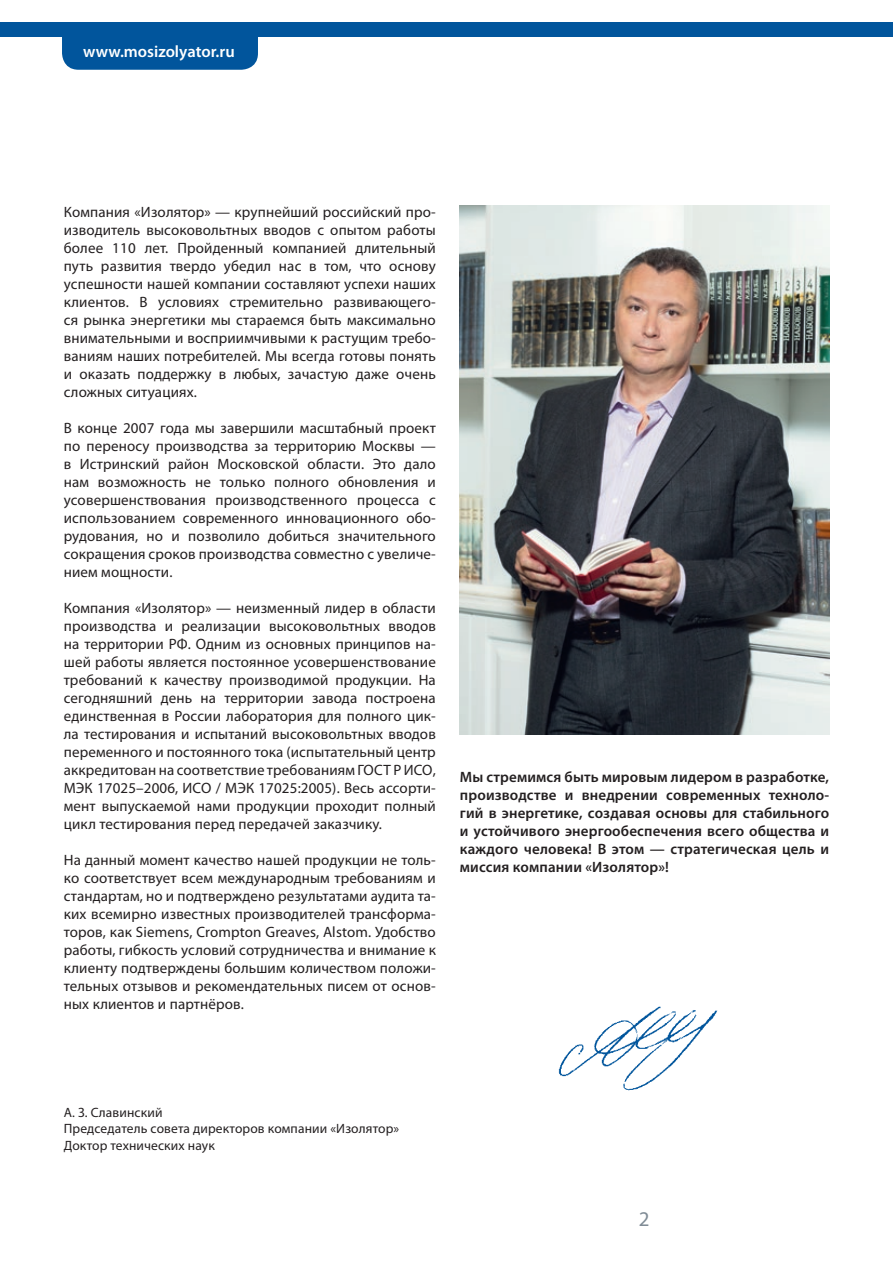
<style>
.page{position:relative;width:893px;height:1263px;background:#fff}
.page>*{position:absolute;margin:0;border:0;box-sizing:border-box;transform-origin:0 0}
.t1{font:21px "Myriad Pro";color:#808c96}
.t2{font:600 16.5px "Myriad Pro";color:#fff}
.t3{font:15px/18px "Myriad Pro";letter-spacing:.01em;color:#231f20;text-align:justify}
.t4{font:600 15px/18px "Myriad Pro";letter-spacing:.01em;color:#231f20;text-align:justify}
.t5{font:13.5px/16.5px "Myriad Pro";letter-spacing:.01em;color:#231f20}
</style>
<div class="page">
<img style="left:460px;top:206px;width:369px;height:529px">
<img style="left:558px;top:1006px;width:160px;height:85px">
<div style="left:0;top:22px;width:893px;height:15px;background:#01559c"></div>
<div style="left:62px;top:37px;width:196px;height:33px;background:#01559c"></div>
<p class="t2" style="left:83px;top:41px;width:153px">www.mosizolyator.ru</p>
<p class="t3" style="left:64px;top:203px;width:374px">Компания «Изолятор» — крупнейший российский про&shy;изводитель высоковольтных вводов с опытом работы более 110 лет. Пройденный компанией длительный путь развития твердо убедил нас в том, что основу успешности нашей компании составляют успехи наших клиентов. В условиях стремительно развивающего&shy;ся рынка энергетики мы стараемся быть максимально внимательными и восприимчивыми к растущим требо&shy;ваниям наших потребителей. Мы всегда готовы понять и оказать поддержку в любых, зачастую даже очень сложных ситуациях.</p>
<p class="t3" style="left:64px;top:419px;width:374px">В конце 2007 года мы завершили масштабный проект по переносу производства за территорию Москвы — в Истринский район Московской области. Это дало нам возможность не только полного обновления и усовершенствования производственного процесса с использованием современного инновационного обо&shy;рудования, но и позволило добиться значительного сокращения сроков производства совместно с увеличе&shy;нием мощности.</p>
<p class="t3" style="left:64px;top:599px;width:374px">Компания «Изолятор» — неизменный лидер в области производства и реализации высоковольтных вводов на территории РФ. Одним из основных принципов на&shy;шей работы является постоянное усовершенствование требований к качеству производимой продукции. На сегодняшний день на территории завода построена единственная в России лаборатория для полного цик&shy;ла тестирования и испытаний высоковольтных вводов переменного и постоянного тока (испытательный центр аккредитован на соответствие требованиям ГОСТ Р ИСО, МЭК 17025–2006, ИСО / МЭК 17025:2005). Весь ассорти&shy;мент выпускаемой нами продукции проходит полный цикл тестирования перед передачей заказчику.</p>
<p class="t3" style="left:64px;top:851px;width:374px">На данный момент качество нашей продукции не толь&shy;ко соответствует всем международным требованиям и стандартам, но и подтверждено результатами аудита та&shy;ких всемирно известных производителей трансформа&shy;торов, как Siemens, Crompton Greaves, Alstom. Удобство работы, гибкость условий сотрудничества и внимание к клиенту подтверждены большим количеством положи&shy;тельных отзывов и рекомендательных писем от основ&shy;ных клиентов и партнёров.</p>
<p class="t4" style="left:460px;top:767px;width:371px">Мы стремимся быть мировым лидером в разработке, производстве и внедрении современных техноло&shy;гий в энергетике, создавая основы для стабильного и устойчивого энергообеспечения всего общества и каждого человека! В этом — стратегическая цель и миссия компании «Изолятор»!</p>
<p class="t5" style="left:64px;top:1104px;width:337px">А. З. Славинский<br>Председатель совета директоров компании «Изолятор»<br>Доктор технических наук</p>
<h1 class="t1" style="left:639px;top:1206px;width:12px">2</h1>
</div>
